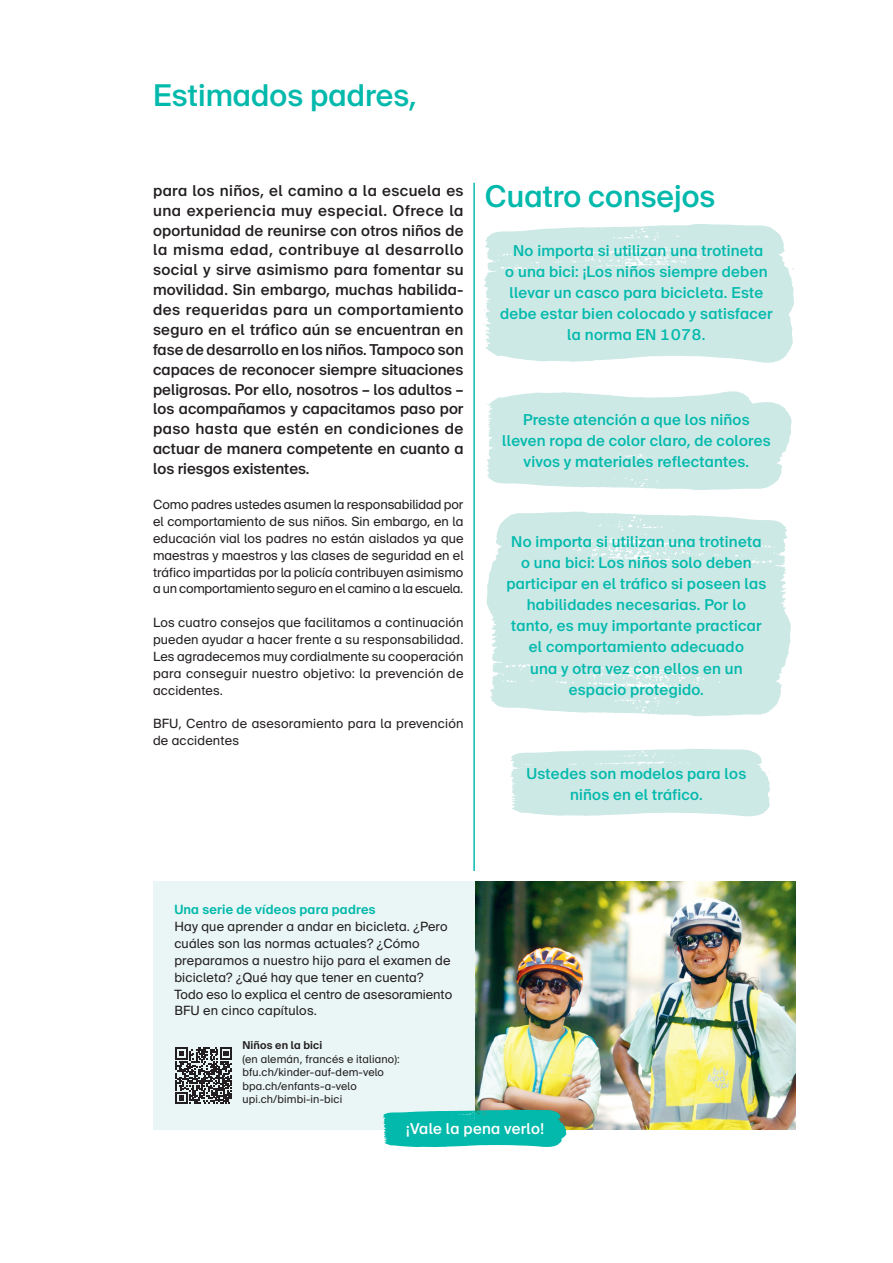
<style>
.page{position:relative;width:893px;height:1263px;background:#fff}
.page>*{position:absolute;margin:0;border:0;box-sizing:border-box;transform-origin:0 0}
.t1{font:500 30px "BFU Suisse";color:#03b9ac}
.t2{font:500 15px/19.8px "BFU Suisse";letter-spacing:.005em;color:#231f20;text-align:justify}
.t3{font:500 15px/21.1px "BFU Suisse";letter-spacing:.015em;color:#03b9ac;text-align:center}
.t4{font:500 15px "BFU Suisse";letter-spacing:.015em;color:#fff}
.t5{font:12.75px/17px "BFU Suisse";letter-spacing:.015em;color:#231f20;text-align:justify}
.t6{font:700 12.75px "BFU Suisse";letter-spacing:.015em;color:#03b9ac}
.t7{font:10.8px/13.5px "BFU Suisse";letter-spacing:.015em;color:#231f20}
.t8{font:700 10.8px "BFU Suisse";letter-spacing:.015em;color:#231f20}
</style>
<div class="page">
<svg style="left:510px;top:749px;width:260px;height:67px"></svg>
<svg style="left:486px;top:391px;width:306px;height:99px"></svg>
<hr style="left:474px;top:183px;width:1px;height:688px;background:#03b9ac">
<svg style="left:486px;top:511px;width:305px;height:205px"></svg>
<svg style="left:483px;top:224px;width:311px;height:139px"></svg>
<img style="left:474px;top:881px;width:321px;height:248px">
<div style="left:153px;top:881px;width:321px;height:248px;background:#eaf6f5"></div>
<svg style="left:175px;top:1047px;width:57px;height:57px"></svg>
<svg style="left:383px;top:1110px;width:183px;height:37px"></svg>
<h1 class="t1" style="left:153px;top:78px;width:265px">Estimados padres,</h1>
<p class="t2" style="left:153px;top:181px;width:312px">para los niños, el camino a la escuela es una experiencia muy especial. Ofrece la oportunidad de reunirse con otros niños de la misma edad, contribuye al desarrollo social y sirve asimismo para fomentar su movilidad. Sin embargo, muchas habilida&shy;des requeridas para un comportamiento seguro en el tráfico aún se encuentran en fase de desarrollo en los niños. Tampoco son capaces de reconocer siempre situaciones peligrosas. Por ello, nosotros – los adultos – los acompañamos y capacitamos paso por paso hasta que estén en condiciones de actuar de manera competente en cuanto a los riesgos existentes.</p>
<p class="t5" style="left:153px;top:496px;width:312px">Como padres ustedes asumen la responsabilidad por el comportamiento de sus niños. Sin embargo, en la educación vial los padres no están aislados ya que maestras y maestros y las clases de seguridad en el tráfico impartidas por la policía contribuyen asimismo a un comportamiento seguro en el camino a la escuela.</p>
<p class="t5" style="left:153px;top:614px;width:312px">Los cuatro consejos que facilitamos a continuación pueden ayudar a hacer frente a su responsabilidad.<br>Les agradecemos muy cordialmente su cooperación para conseguir nuestro objetivo: la prevención de accidentes.</p>
<p class="t5" style="left:153px;top:716px;width:312px">BFU, Centro de asesoramiento para la prevención de accidentes</p>
<h1 class="t1" style="left:485px;top:179px;width:232px">Cuatro consejos</h1>
<p class="t3" style="left:500px;top:240px;width:274px">No importa si utilizan una trotineta<br>o una bici: ¡Los niños siempre deben llevar un casco para bicicleta. Este debe estar bien colocado y satisfacer la norma EN 1078.</p>
<p class="t3" style="left:502px;top:409px;width:270px">Preste atención a que los niños lleven ropa de color claro, de colores vivos y materiales reflectantes.</p>
<p class="t3" style="left:506px;top:531px;width:261px">No importa si utilizan una trotineta o una bici: Los niños solo deben participar en el tráfico si poseen las habilidades necesarias. Por lo tanto, es muy importante practicar el comportamiento adecuado<br>una y otra vez con ellos en un espacio protegido.</p>
<p class="t3" style="left:526px;top:763px;width:221px">Ustedes son modelos para los niños en el tráfico.</p>
<p class="t6" style="left:174px;top:902px;width:203px">Una serie de vídeos para padres</p>
<p class="t5" style="left:174px;top:918px;width:279px;text-align:left">Hay que aprender a andar en bicicleta. ¿Pero cuáles son las normas actuales? ¿Cómo preparamos a nuestro hijo para el examen de bicicleta? ¿Qué hay que tener en cuenta?<br>Todo eso lo explica el centro de asesoramiento BFU en cinco capítulos.</p>
<p class="t8" style="left:242px;top:1039px;width:81px">Niños en la bici</p>
<p class="t7" style="left:242px;top:1052px;width:159px">(en alemán, francés e italiano): bfu.ch/kinder-auf-dem-velo bpa.ch/enfants-a-velo upi.ch/bimbi-in-bici</p>
<p class="t4" style="left:406px;top:1119px;width:139px">¡Vale la pena verlo!</p>
</div>
